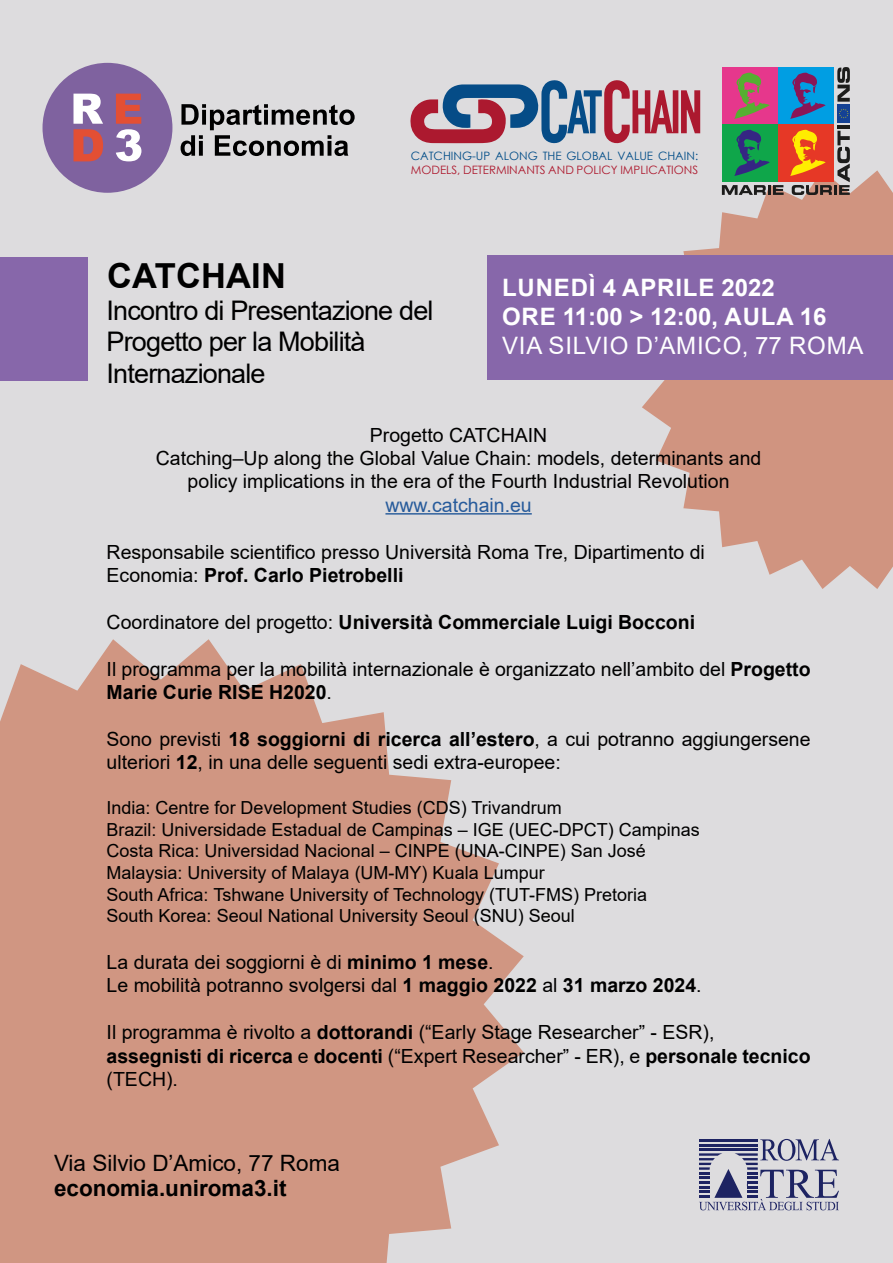
<style>
.page{position:relative;width:893px;height:1263px;background:#fff}
.page>*{position:absolute;margin:0;border:0;box-sizing:border-box;transform-origin:0 0}
.t1{font:700 34.5px "Arial";letter-spacing:.005em;color:#000}
.t2{font:27px/31.5px "Arial";letter-spacing:-.03em;color:#000}
.t3{font:700 24px/28.8px "Arial";letter-spacing:.035em;color:#fff}
.t4{font:24px "Arial";letter-spacing:.035em;color:#fff}
.t5{font:22.5px "Arial";color:#000}
.t6{font:700 22.5px "Arial";color:#000}
.t7{font:19.5px/23.4px "Arial";color:#000}
.t8{font:700 19.5px "Arial";color:#000}
.t9{font:19.5px "Arial";color:#275b9b}
.t10{font:18px/21.6px "Arial";color:#000}
.t11{font:11.55px "Century Gothic";color:#ad182d}
.t12{font:11.55px "Century Gothic";color:#004c87}
.s1{font-weight:700}
.s2{font-weight:400}
</style>
<div class="page">
<div style="left:0;top:0;width:892px;height:1262px;background:#dddcde"></div>
<svg style="left:0;top:639px;width:524px;height:624px;fill:#d09682"></svg>
<svg style="left:642px;top:170px;width:251px;height:419px;fill:#d09480"></svg>
<div style="left:487px;top:255px;width:405px;height:125px;background:#8767aa"></div>
<div style="left:0;top:258px;width:87px;height:123px;background:#8767aa"></div>
<div style="left:43px;top:63px;width:129px;height:130px;background:#7f629f;border-radius:50%"></div>
<svg style="left:73px;top:94px;width:30px;height:67px"></svg>
<svg style="left:116px;top:94px;width:25px;height:67px"></svg>
<svg style="left:699px;top:1139px;width:140px;height:71px"></svg>
<hr style="left:385px;top:513px;width:147px;height:1px;background:#275b9b">
<div style="left:778px;top:67px;width:56px;height:57px;background:#009ee3"></div>
<svg style="left:790px;top:73px;width:36px;height:46px"></svg>
<div style="left:722px;top:67px;width:56px;height:57px;background:#e6378c"></div>
<svg style="left:734px;top:73px;width:36px;height:46px"></svg>
<div style="left:778px;top:124px;width:56px;height:57px;background:#e63826"></div>
<div style="left:722px;top:124px;width:56px;height:57px;background:#0fa64a"></div>
<svg style="left:734px;top:130px;width:36px;height:46px"></svg>
<svg style="left:722px;top:185px;width:62px;height:10px"></svg>
<svg style="left:790px;top:130px;width:60px;height:65px"></svg>
<hr style="left:837px;top:125px;width:13px;height:4px;background:#1c1c1b">
<svg style="left:837px;top:67px;width:13px;height:35px"></svg>
<div style="left:838px;top:104px;width:12px;height:19px;background:#144194"></div>
<svg style="left:839px;top:109px;width:9px;height:9px"></svg>
<svg style="left:181px;top:104px;width:174px;height:52px"></svg>
<svg style="left:410px;top:80px;width:290px;height:64px"></svg>
<p class="t12" style="left:411px;top:148px;width:289px">CATCHING-UP ALONG THE GLOBAL VALUE CHAIN:</p>
<p class="t11" style="left:411px;top:162px;width:289px">MODELS, DETERMINANTS AND POLICY IMPLICATIONS</p>
<h1 class="t1" style="left:107px;top:252px;width:180px">CATCHAIN</h1>
<h2 class="t2" style="left:107px;top:295px;width:328px">Incontro di Presentazione del<br>Progetto per la Mobilità<br>Internazionale</h2>
<p class="t3" style="left:502px;top:274px;width:326px">LUNEDÌ 4 APRILE 2022<br>ORE 11:00 &gt; 12:00, AULA 16</p>
<p class="t4" style="left:502px;top:329px;width:363px">VIA SILVIO D’AMICO, 77 ROMA</p>
<p class="t7" style="left:156px;top:423px;width:607px;text-align:center">Progetto CATCHAIN<br>Catching–Up along the Global Value Chain: models, determinants and policy implications in the era of the Fourth Industrial Revolution</p>
<p class="t9" style="left:385px;top:491px;width:148px">www.catchain.eu</p>
<p class="t7" style="left:107px;top:540px;width:600px">Responsabile scientifico presso Università Roma Tre, Dipartimento di<br>Economia: <span class="s1">Prof. Carlo Pietrobelli</span></p>
<p class="t8" style="left:107px;top:608px;width:590px"><span class="s2">Coordinatore del progetto:</span> Università Commerciale Luigi Bocconi</p>
<p class="t7" style="left:107px;top:657px;width:706px">Il programma per la mobilità internazionale è organizzato nell’ambito del <span class="s1">Progetto<br>Marie Curie RISE H2020</span>.</p>
<p class="t7" style="left:107px;top:727px;width:706px">Sono previsti <span class="s1">18 soggiorni di ricerca all’estero</span>, a cui potranno aggiungersene ulteriori <span class="s1">12</span>, in una delle seguenti sedi extra-europee:</p>
<p class="t10" style="left:107px;top:797px;width:595px">India: Centre for Development Studies (CDS) Trivandrum<br>Brazil: Universidade Estadual de Campinas – IGE (UEC-DPCT) Campinas Costa Rica: Universidad Nacional – CINPE (UNA-CINPE) San José Malaysia: University of Malaya (UM-MY) Kuala Lumpur<br>South Africa: Tshwane University of Technology (TUT-FMS) Pretoria<br>South Korea: Seoul National University Seoul (SNU) Seoul</p>
<p class="t7" style="left:107px;top:950px;width:597px">La durata dei soggiorni è di <span class="s1">minimo 1 mese</span>.<br>Le mobilità potranno svolgersi dal <span class="s1">1 maggio 2022</span> al <span class="s1">31 marzo 2024</span>.</p>
<p class="t7" style="left:107px;top:1020px;width:706px">Il programma è rivolto a <span class="s1">dottorandi</span> (“Early Stage Researcher” - ESR), <span class="s1">assegnisti di ricerca</span> e <span class="s1">docenti</span> (“Expert Researcher” - ER), e <span class="s1">personale tecnico </span>(TECH).</p>
<p class="t5" style="left:54px;top:1147px;width:287px">Via Silvio D’Amico, 77 Roma</p>
<p class="t6" style="left:54px;top:1173px;width:234px">economia.uniroma3.it</p>
</div>
